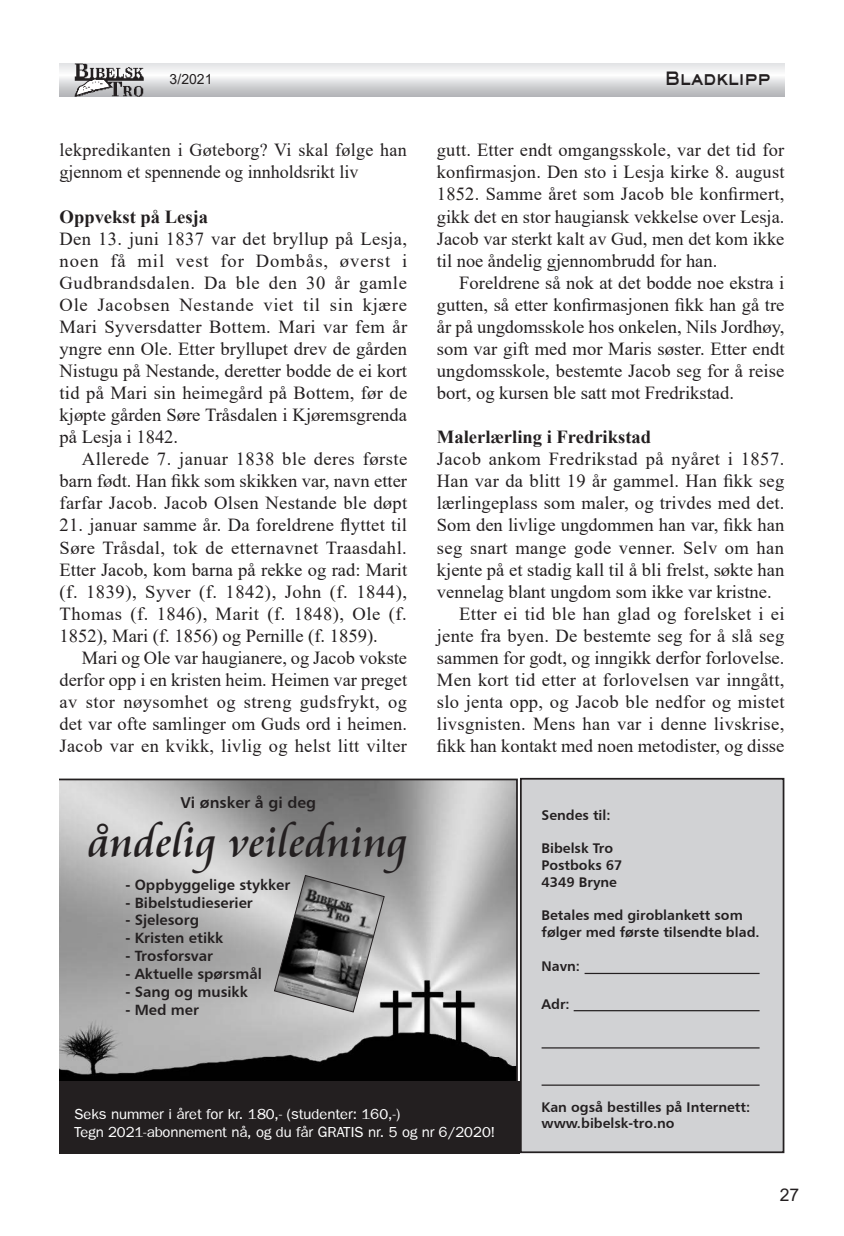
<style>
.page{position:relative;width:844px;height:1236px;background:#fff}
.page>*{position:absolute;margin:0;border:0;box-sizing:border-box;transform-origin:0 0}
.t1{font:45.5px "Cataneo BT";color:#231f20}
.t2{font:700 21px "Eyechart";color:#231f20;scale:.9 1}
.t3{font:18.38px/22.1px "Times New Roman";letter-spacing:.01em;color:#231f20;text-align:justify}
.t4{font:700 18.38px "Times New Roman";color:#231f20}
.t5{font:17.5px "Arial";color:#231f20}
.t6{font:15.75px "Humanist 777 BT Bold B";color:#231f20}
.t7{font:14.88px "Humanist 777 BT Bold B";color:#231f20}
.t8{font:14.88px/17.8px "Frankfurt";color:#fff}
.t9{font:14px/16.8px "Humanist 777 BT Bold B";color:#231f20}
.t10{font:14px "Arial";color:#231f20}
</style>
<div class="page">
<svg style="left:60px;top:63px;width:724px;height:33px"></svg>
<img style="left:74px;top:63px;width:70px;height:34px">
<svg style="left:60px;top:778px;width:457px;height:302px;background:#a0a0a0"></svg>
<div style="left:60px;top:1080px;width:460px;height:72px;background:#231f20"></div>
<div style="left:520px;top:778px;width:263px;height:374px;background:#d1d2d4"></div>
<div style="left:520px;top:777px;width:264px;height:375px;border:2px solid #231f20"></div>
<svg style="left:274px;top:874px;width:111px;height:138px;background:#878787"></svg>
<hr style="left:584px;top:972px;width:175px;height:1px;background:#231f20">
<hr style="left:573px;top:1009px;width:186px;height:2px;background:#231f20">
<hr style="left:541px;top:1047px;width:218px;height:1px;background:#231f20">
<hr style="left:541px;top:1084px;width:218px;height:1px;background:#231f20">
<p class="t10" style="left:170px;top:70px;width:44px">3/2021</p>
<p class="t2" style="left:665px;top:66px;width:119px">Bladklipp</p>
<p class="t3" style="left:60px;top:139px;width:349px">lekpredikanten i Gøteborg? Vi skal følge han gjennom et spennende og innholdsrikt liv</p>
<p class="t4" style="left:60px;top:203px;width:150px">Oppvekst på Lesja</p>
<p class="t3" style="left:60px;top:227px;width:349px">Den 13. juni 1837 var det bryllup på Lesja, noen få mil vest for Dombås, øverst i Gudbrandsdalen. Da ble den 30 år gamle Ole Jacobsen Nestande viet til sin kjære Mari Syversdatter Bottem. Mari var fem år yngre enn Ole. Etter bryllupet drev de gården Nistugu på Nestande, deretter bodde de ei kort tid på Mari sin heimegård på Bottem, før de kjøpte gården Søre Tråsdalen i Kjøremsgrenda på Lesja i 1842.</p>
<p class="t3" style="left:60px;top:447px;width:349px;text-indent:22px">Allerede 7. januar 1838 ble deres første barn født. Han fikk som skikken var, navn etter farfar Jacob. Jacob Olsen Nestande ble døpt</p>
<p class="t3" style="left:60px;top:513px;width:349px">21. januar samme år. Da foreldrene flyttet til Søre Tråsdal, tok de etternavnet Traasdahl.<br>Etter Jacob, kom barna på rekke og rad: Marit (f. 1839), Syver (f. 1842), John (f. 1844), Thomas (f. 1846), Marit (f. 1848), Ole (f.<br>1852), Mari (f. 1856) og Pernille (f. 1859).</p>
<p class="t3" style="left:60px;top:646px;width:349px;text-indent:22px">Mari og Ole var haugianere, og Jacob vokste derfor opp i en kristen heim. Heimen var preget av stor nøysomhet og streng gudsfrykt, og det var ofte samlinger om Guds ord i heimen.<br>Jacob var en kvikk, livlig og helst litt vilter</p>
<p class="t6" style="left:180px;top:793px;width:137px">Vi ønsker å gi deg</p>
<h1 class="t1" style="left:88px;top:814px;width:321px">åndelig veiledning</h1>
<p class="t7" style="left:125px;top:875px;width:166px">- Oppbyggelige stykker</p>
<p class="t7" style="left:125px;top:892px;width:129px">- Bibelstudieserier</p>
<p class="t7" style="left:125px;top:910px;width:75px">- Sjelesorg</p>
<p class="t7" style="left:125px;top:928px;width:99px">- Kristen etikk</p>
<p class="t7" style="left:125px;top:946px;width:89px">- Trosforsvar</p>
<p class="t7" style="left:125px;top:964px;width:138px">- Aktuelle spørsmål</p>
<p class="t7" style="left:125px;top:982px;width:124px">- Sang og musikk</p>
<p class="t7" style="left:125px;top:1000px;width:75px">- Med mer</p>
<p class="t3" style="left:437px;top:139px;width:349px">gutt. Etter endt omgangsskole, var det tid for konfirmasjon. Den sto i Lesja kirke 8. august 1852. Samme året som Jacob ble konfirmert, gikk det en stor haugiansk vekkelse over Lesja.<br>Jacob var sterkt kalt av Gud, men det kom ikke til noe åndelig gjennombrudd for han.</p>
<p class="t3" style="left:437px;top:271px;width:349px;text-indent:22px">Foreldrene så nok at det bodde noe ekstra i gutten, så etter konfirmasjonen fikk han gå tre år på ungdomsskole hos onkelen, Nils Jordhøy, som var gift med mor Maris søster. Etter endt ungdomsskole, bestemte Jacob seg for å reise bort, og kursen ble satt mot Fredrikstad.</p>
<p class="t4" style="left:437px;top:424px;width:216px">Malerlærling i Fredrikstad</p>
<p class="t3" style="left:437px;top:447px;width:349px">Jacob ankom Fredrikstad på nyåret i 1857.</p>
<p class="t3" style="left:437px;top:469px;width:349px">Han var da blitt 19 år gammel. Han fikk seg</p>
<p class="t3" style="left:437px;top:491px;width:349px">lærlingeplass som maler, og trivdes med det.</p>
<p class="t3" style="left:437px;top:513px;width:349px">Som den livlige ungdommen han var, fikk han</p>
<p class="t3" style="left:437px;top:535px;width:349px">seg snart mange gode venner. Selv om han</p>
<p class="t3" style="left:437px;top:557px;width:349px">kjente på et stadig kall til å bli frelst, søkte han</p>
<p class="t3" style="left:437px;top:580px;width:336px">vennelag blant ungdom som ikke var kristne.</p>
<p class="t3" style="left:459px;top:602px;width:327px">Etter ei tid ble han glad og forelsket i ei</p>
<p class="t3" style="left:437px;top:624px;width:349px">jente fra byen. De bestemte seg for å slå seg</p>
<p class="t3" style="left:437px;top:646px;width:349px">sammen for godt, og inngikk derfor forlovelse.</p>
<p class="t3" style="left:437px;top:668px;width:349px">Men kort tid etter at forlovelsen var inngått,</p>
<p class="t3" style="left:437px;top:690px;width:349px">slo jenta opp, og Jacob ble nedfor og mistet</p>
<p class="t3" style="left:437px;top:712px;width:349px">livsgnisten. Mens han var i denne livskrise,</p>
<p class="t3" style="left:437px;top:734px;width:349px">fikk han kontakt med noen metodister, og disse</p>
<p class="t9" style="left:541px;top:805px;width:70px">Sendes til:</p>
<p class="t9" style="left:541px;top:839px;width:82px">Bibelsk Tro<br>Postboks 67<br>4349 Bryne</p>
<p class="t9" style="left:541px;top:906px;width:219px">Betales med giroblankett som følger med første tilsendte blad.</p>
<p class="t9" style="left:541px;top:957px;width:40px">Navn:</p>
<p class="t9" style="left:541px;top:994px;width:30px">Adr:</p>
<p class="t8" style="left:74px;top:1104px;width:422px">Seks nummer i året for kr. 180,- (studenter: 160,-)<br>Tegn 2021-abonnement nå, og du får GRATIS nr. 5 og nr 6/2020!</p>
<p class="t9" style="left:541px;top:1097px;width:210px">Kan også bestilles på Internett: www.bibelsk-tro.no</p>
<p class="t5" style="left:779px;top:1182px;width:21px">27</p>
</div>
